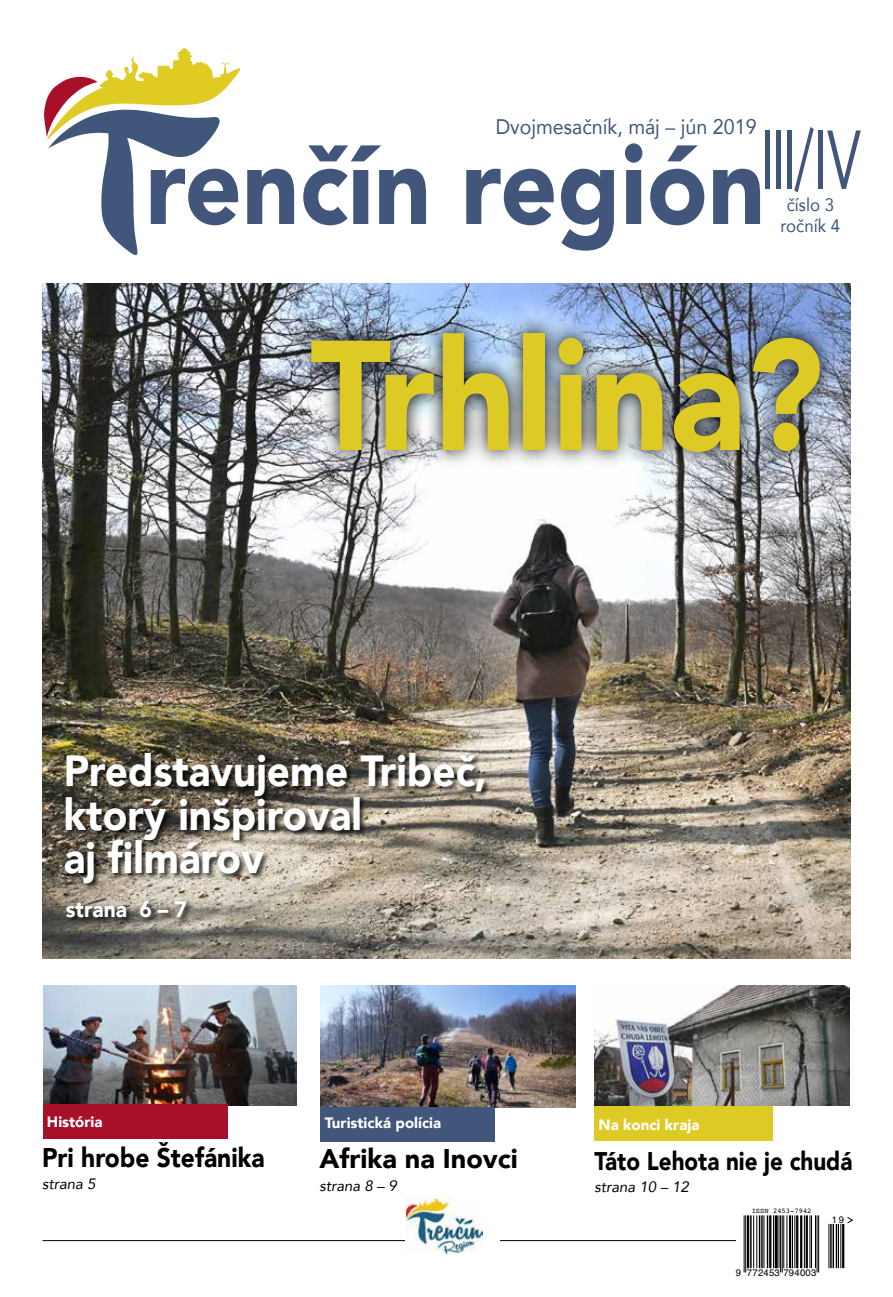
<style>
.page{position:relative;width:893px;height:1297px;background:#fff}
.page>*{position:absolute;margin:0;border:0;box-sizing:border-box;transform-origin:0 0}
.t1{font:900 154.5px "Avenir";color:#deca24;scale:.91 1}
.t2{font:900 111px "Avenir";color:#41567a;scale:.9 1}
.t3{font:82.5px "Avenir";color:#41567a;scale:.65 1}
.t4{font:900 43.5px/43.5px "Avenir";color:#fff;scale:.93 1}
.t5{font:900 27px "Avenir";color:#000;scale:.91 1}
.t6{font:900 27px "Avenir";color:#000}
.t7{font:900 25.5px "Avenir";color:#000;scale:.88 1}
.t8{font:900 22.5px "Avenir";color:#fff;scale:.93 1}
.t9{font:21px "Avenir";color:#41567a;scale:.94 1}
.t10{font:18px/21.6px "Avenir";color:#41567a;text-align:center;scale:.94 1}
.t11{font:900 15px "Avenir";color:#fff}
.t12{font:italic 15px "Avenir";color:#000}
.t13{font:9.45px "Helvetica";letter-spacing:.025em;color:#000}
.t14{font:7.2px "Courier";color:#000}
</style>
<div class="page">
<img style="left:43px;top:284px;width:807px;height:675px">
<div style="left:65px;top:900px;width:129px;height:25px;background:#000;opacity:.75"></div>
<hr style="left:43px;top:1240px;width:807px;height:1px;background:#000">
<img style="left:292px;top:314px;width:546px;height:156px">
<img style="left:43px;top:986px;width:254px;height:119px">
<img style="left:320px;top:986px;width:256px;height:121px">
<img style="left:594px;top:986px;width:255px;height:120px">
<div style="left:320px;top:1107px;width:175px;height:35px;background:#41567a"></div>
<div style="left:594px;top:1106px;width:179px;height:34px;background:#deca24"></div>
<div style="left:43px;top:1104px;width:184px;height:35px;background:#a81029"></div>
<svg style="left:44px;top:48px;width:196px;height:208px"></svg>
<div style="left:405px;top:1198px;width:95px;height:55px;background:#fff"></div>
<img style="left:407px;top:1199px;width:76px;height:54px">
<svg style="left:736px;top:1215px;width:118px;height:58px"></svg>
<hr style="left:744px;top:1215px;width:1px;height:57px;background:#000">
<hr style="left:745px;top:1215px;width:1px;height:57px;background:#000">
<hr style="left:747px;top:1215px;width:2px;height:53px;background:#000">
<hr style="left:750px;top:1215px;width:2px;height:53px;background:#000">
<hr style="left:753px;top:1215px;width:1px;height:53px;background:#000">
<hr style="left:756px;top:1215px;width:1px;height:53px;background:#000">
<hr style="left:759px;top:1215px;width:1px;height:53px;background:#000">
<hr style="left:761px;top:1215px;width:2px;height:53px;background:#000">
<hr style="left:764px;top:1215px;width:1px;height:53px;background:#000">
<hr style="left:767px;top:1215px;width:1px;height:53px;background:#000">
<hr style="left:769px;top:1215px;width:2px;height:53px;background:#000">
<hr style="left:773px;top:1215px;width:1px;height:53px;background:#000">
<hr style="left:775px;top:1215px;width:3px;height:53px;background:#000">
<hr style="left:779px;top:1215px;width:1px;height:53px;background:#000">
<hr style="left:780px;top:1215px;width:1px;height:57px;background:#000">
<hr style="left:782px;top:1215px;width:1px;height:57px;background:#000">
<hr style="left:783px;top:1215px;width:1px;height:53px;background:#000">
<hr style="left:787px;top:1215px;width:1px;height:53px;background:#000">
<hr style="left:789px;top:1215px;width:2px;height:53px;background:#000">
<hr style="left:792px;top:1215px;width:1px;height:53px;background:#000">
<hr style="left:794px;top:1215px;width:1px;height:53px;background:#000">
<hr style="left:796px;top:1215px;width:2px;height:53px;background:#000">
<hr style="left:800px;top:1215px;width:2px;height:53px;background:#000">
<hr style="left:804px;top:1215px;width:1px;height:53px;background:#000">
<hr style="left:806px;top:1215px;width:2px;height:53px;background:#000">
<hr style="left:810px;top:1215px;width:1px;height:53px;background:#000">
<hr style="left:811px;top:1215px;width:1px;height:53px;background:#000">
<hr style="left:815px;top:1215px;width:1px;height:53px;background:#000">
<hr style="left:817px;top:1215px;width:1px;height:57px;background:#000">
<hr style="left:818px;top:1215px;width:1px;height:57px;background:#000">
<hr style="left:829px;top:1224px;width:1px;height:44px;background:#000">
<hr style="left:830px;top:1224px;width:2px;height:44px;background:#000">
<hr style="left:833px;top:1224px;width:1px;height:44px;background:#000">
<hr style="left:836px;top:1224px;width:1px;height:44px;background:#000">
<hr style="left:838px;top:1224px;width:1px;height:44px;background:#000">
<hr style="left:840px;top:1224px;width:1px;height:44px;background:#000">
<hr style="left:842px;top:1224px;width:2px;height:44px;background:#000">
<svg style="left:847px;top:1216px;width:6px;height:8px"></svg>
<div style="left:63px;top:751px;width:429px;height:140px;background:#000;opacity:.75"></div>
<p class="t9" style="left:496px;top:109px;width:279px">Dvojmesačník, máj – jún 2019</p>
<h3 class="t3" style="left:761px;top:94px;width:155px">III/IV</h3>
<p class="t10" style="left:781px;top:193px;width:65px">číslo 3 ročník 4</p>
<h2 class="t2" style="left:145px;top:90px;width:690px">renčín región</h2>
<h1 class="t1" style="left:310px;top:264px;width:565px">Trhlina?</h1>
<p class="t4" style="left:64px;top:748px;width:457px">Predstavujeme Tribeč, ktorý inšpiroval<br>aj filmárov</p>
<p class="t8" style="left:66px;top:890px;width:132px">strana 6 – 7</p>
<p class="t11" style="left:47px;top:1109px;width:57px">História</p>
<p class="t11" style="left:325px;top:1110px;width:118px">Turistická polícia</p>
<p class="t11" style="left:598px;top:1112px;width:102px">Na konci kraja</p>
<p class="t5" style="left:42px;top:1134px;width:246px">Pri hrobe Štefánika</p>
<p class="t12" style="left:42px;top:1175px;width:55px">strana 5</p>
<p class="t6" style="left:319px;top:1136px;width:200px">Afrika na Inovci</p>
<p class="t12" style="left:319px;top:1176px;width:79px">strana 8 – 9</p>
<p class="t7" style="left:595px;top:1139px;width:294px">Táto Lehota nie je chudá</p>
<p class="t12" style="left:595px;top:1178px;width:96px">strana 10 – 12</p>
<p class="t14" style="left:752px;top:1205px;width:61px">ISSN 2453-7942</p>
<p class="t13" style="left:832px;top:1212px;width:14px">19</p>
<p class="t13" style="left:736px;top:1265px;width:82px">9 772453 794003</p>
</div>
